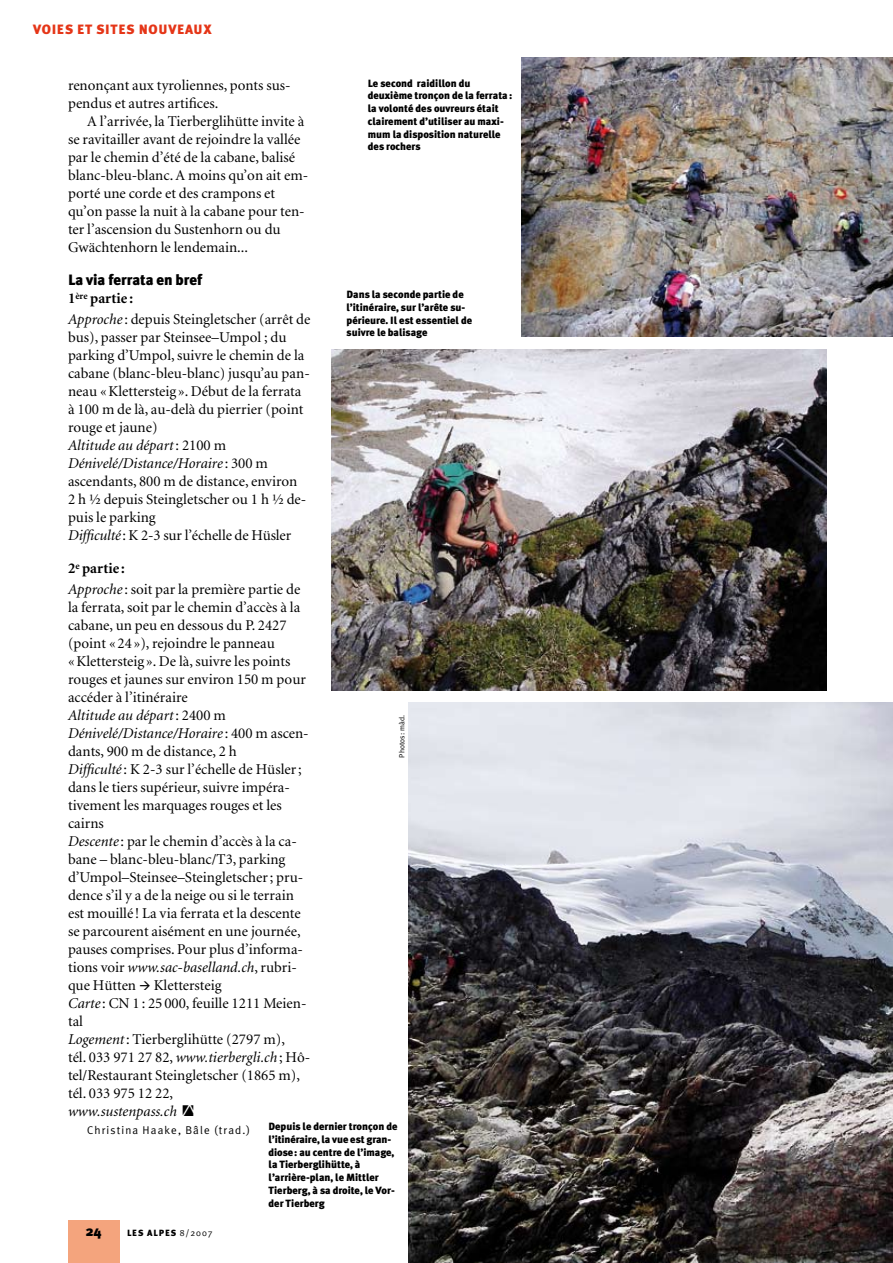
<style>
.page{position:relative;width:893px;height:1263px;background:#fff}
.page>*{position:absolute;margin:0;border:0;box-sizing:border-box;transform-origin:0 0}
.t1{font:15px/18px "Minion";color:#000}
.t2{font:900 15px "Meta Plus";color:#000}
.t3{font:900 14.25px "Meta Plus";color:#000}
.t4{font:900 13.5px "Meta Plus";letter-spacing:.05em;color:#e53517}
.t5{font:11.25px "Meta Plus Normal";letter-spacing:.1em;color:#000}
.t6{font:900 10.5px/12.8px "Meta Plus";color:#000}
.t7{font:900 9px "Meta Plus";letter-spacing:.1em;color:#000}
.t8{font:7.5px "Meta Plus Normal";color:#000}
.s1{font-weight:700}
.s2{font-style:italic}
.s3{font-family:"Zeit Zeichen"}
.s4{font-family:"Meta Plus Normal";font-weight:400}
</style>
<div class="page">
<div style="left:68px;top:1220px;width:51px;height:43px;background:#f4a47d"></div>
<img style="left:332px;top:349px;width:494px;height:341px">
<img style="left:522px;top:58px;width:371px;height:278px">
<img style="left:408px;top:703px;width:485px;height:560px">
<p class="t4" style="left:33px;top:21px;width:180px">VOIES ET SITES NOUVEAUX</p>
<p class="t6" style="left:368px;top:77px;width:146px">Le second raidillon du deuxième tronçon de la ferrata: la volonté des ouvreurs était clairement d’utiliser au maxi&shy;mum la disposition naturelle des rochers</p>
<p class="t1" style="left:68px;top:77px;width:224px">renonçant aux tyroliennes, ponts sus&shy;pendus et autres artifices.</p>
<p class="t1" style="left:68px;top:113px;width:242px;text-indent:19px">A l’arrivée, la Tierberglihütte invite à se ravitailler avant de rejoindre la vallée par le chemin d’été de la cabane, balisé blanc-bleu-blanc. A moins qu’on ait em&shy;porté une corde et des crampons et qu’on passe la nuit à la cabane pour ten&shy;ter l’ascension du Sustenhorn ou du Gwächtenhorn le lendemain...</p>
<p class="t2" style="left:68px;top:271px;width:136px">La via ferrata en bref</p>
<p class="t1" style="left:68px;top:288px;width:244px;line-height:21px"><span class="s1">1</span><sup>ère</sup> <span class="s1">partie :<br></span><span class="s2">Approche</span> : depuis Steingletscher (arrêt de</p>
<p class="t1" style="left:68px;top:329px;width:243px">bus), passer par Steinsee–Umpol ; du parking d’Umpol, suivre le chemin de la cabane (blanc-bleu-blanc) jusqu’au pan&shy;neau «Klettersteig ». Début de la ferrata à 100 m de là, au-delà du pierrier (point rouge et jaune)<br><span class="s2">Altitude au départ</span> : 2100 m <span class="s2">Dénivelé/Distance/Horaire</span> : 300 m ascendants, 800 m de distance, environ<br>2 h ½ depuis Steingletscher ou 1 h ½ de&shy;puis le parking<br><span class="s2">Difficulté</span>: K 2-3 sur l’échelle de Hüsler</p>
<p class="t1" style="left:68px;top:558px;width:234px;line-height:21px"><span class="s1">2</span><sup>e</sup> <span class="s1">partie :<br></span><span class="s2">Approche</span> : soit par la première partie de</p>
<p class="t1" style="left:68px;top:599px;width:244px">la ferrata, soit par le chemin d’accès à la cabane, un peu en dessous du P. 2427 (point « 24 »), rejoindre le panneau «Klettersteig ». De là, suivre les points rouges et jaunes sur environ 150 m pour accéder à l’itinéraire<br><span class="s2">Altitude au départ</span> : 2400 m <span class="s2">Dénivelé/Distance/Horaire</span> : 400 m ascen&shy;dants, 900 m de distance, 2 h<br><span class="s2">Difficulté</span> : K 2-3 sur l’échelle de Hüsler; dans le tiers supérieur, suivre impéra&shy;tivement les marquages rouges et les cairns<br><span class="s2">Descente</span> : par le chemin d’accès à la ca&shy;bane – blanc-bleu-blanc/T3, parking d’Umpol–Steinsee–Steingletscher; pru&shy;dence s’il y a de la neige ou si le terrain est mouillé ! La via ferrata et la descente se parcourent aisément en une journée, pauses comprises. Pour plus d’informa&shy;tions voir <span class="s2">www.sac-baselland.ch</span>, rubri&shy;que Hütten ◻ Klettersteig<br><span class="s2">Carte</span>: CN 1 : 25 000, feuille 1211 Meien&shy;tal<br><span class="s2">Logement</span>: Tierberglihütte (2797 m),<br>tél. 033 971 27 82, <span class="s2">www.tierbergli.ch</span>; Hô&shy;tel/Restaurant Steingletscher (1865 m), tél. 033 975 12 22,<br><span class="s2">www.sustenpass.ch</span> <span class="s3">a</span></p>
<p class="t5" style="left:87px;top:1124px;width:165px">Christina Haake, Bâle (trad.)</p>
<p class="t6" style="left:347px;top:288px;width:127px">Dans la seconde partie de l’itinéraire, sur l’arête su&shy;périeure. Il est essentiel de suivre le balisage</p>
<p class="t8" style="left:398px;top:757px;width:44px;rotate:-90deg">Photos : màd.</p>
<p class="t6" style="left:269px;top:1120px;width:130px">Depuis le dernier tronçon de l’itinéraire, la vue est gran&shy;diose: au centre de l’image, la Tier-berglihütte, à l’arrière-plan, le Mittler<br>Tierberg, à sa droite, le Vor&shy;der Tierberg</p>
<p class="t3" style="left:86px;top:1222px;width:17px">24</p>
<p class="t7" style="left:127px;top:1227px;width:87px">LES ALPES <span class="s4">8/2007</span></p>
</div>
